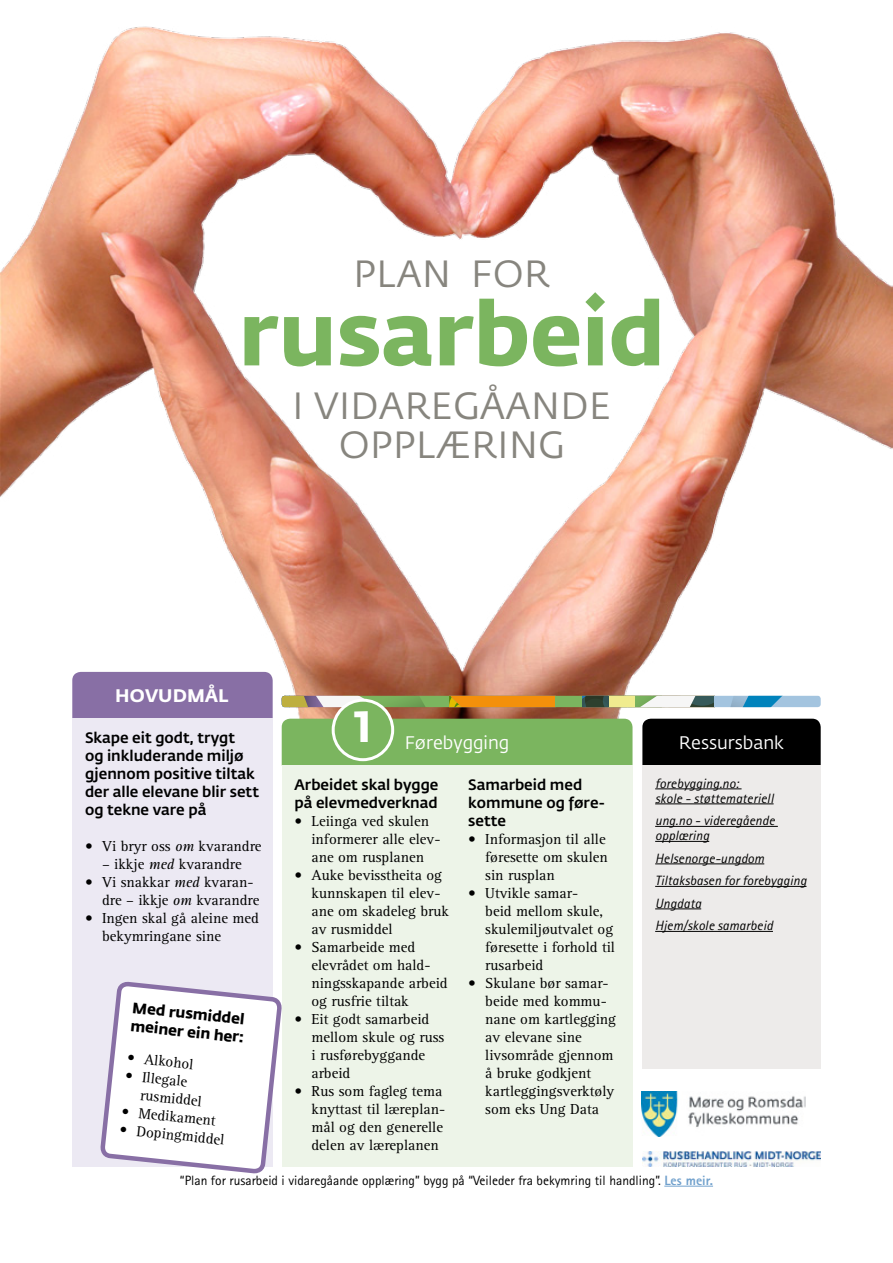
<style>
.page{position:relative;width:893px;height:1263px;background:#fff}
.page>*{position:absolute;margin:0;border:0;box-sizing:border-box;transform-origin:0 0}
.t1{font:700 88.5px "Fedra Sans Std";color:#7bb55f}
.t2{font:700 43.5px "Fedra Sans Std";color:#fff}
.t3{font:37.5px "Fedra Sans Std";letter-spacing:.01em;color:#87857e}
.t4{font:18px "Fedra Sans Std";color:#fff}
.t5{font:700 18px "Fedra Sans Std";letter-spacing:.01em;color:#fff}
.t6{font:15px/18px "Rotis Serif Std";color:#000}
.t7{font:500 15px/18px "Fedra Sans Std";color:#000}
.t8{font:700 15px/18px "Fedra Sans Std";color:#000}
.t9{font:italic 13.5px/15px "Rotis Sans Serif Std";letter-spacing:.01em;color:#000}
.t10{font:13.5px "Rotis Sans Serif Std";color:#000}
.s1{font-style:italic}
.s2{font-weight:800;color:#71a1cd}
</style>
<div class="page">
<img style="left:0;top:26px;width:893px;height:709px">
<div style="left:72px;top:672px;width:201px;height:47px;background:#886fa5"></div>
<div style="left:282px;top:719px;width:350px;height:46px;background:#7bb55f"></div>
<div style="left:642px;top:719px;width:179px;height:46px;background:#000"></div>
<div style="left:72px;top:719px;width:201px;height:448px;background:#ece9f3"></div>
<div style="left:282px;top:765px;width:350px;height:402px;background:#edf4e8"></div>
<div style="left:642px;top:765px;width:179px;height:304px;background:#edebea"></div>
<hr style="left:655px;top:788px;width:87px;height:1px;background:#000">
<hr style="left:655px;top:803px;width:119px;height:1px;background:#000">
<hr style="left:655px;top:826px;width:123px;height:1px;background:#000">
<hr style="left:655px;top:841px;width:54px;height:1px;background:#000">
<hr style="left:655px;top:863px;width:109px;height:1px;background:#000">
<hr style="left:655px;top:886px;width:151px;height:1px;background:#000">
<hr style="left:655px;top:908px;width:46px;height:1px;background:#000">
<hr style="left:655px;top:931px;width:118px;height:1px;background:#000">
<svg style="left:100px;top:981px;width:182px;height:193px"></svg>
<svg style="left:282px;top:696px;width:539px;height:11px;background:#a4ab7b"></svg>
<img style="left:642px;top:1151px;width:179px;height:16px">
<img style="left:642px;top:1091px;width:163px;height:46px">
<div style="left:333px;top:700px;width:60px;height:60px;background:#7bb55f;border-radius:50%"></div>
<div style="left:332px;top:699px;width:62px;height:62px;border:3px solid #fff;border-radius:50%"></div>
<hr style="left:664px;top:1186px;width:49px;height:1px;background:#71a1cd">
<p class="t3" style="left:353px;top:252px;width:198px">PLAN FOR</p>
<p class="t1" style="left:239px;top:277px;width:428px">rusarbeid</p>
<p class="t3" style="left:293px;top:384px;width:320px">I VIDAREGÅANDE</p>
<p class="t3" style="left:339px;top:423px;width:228px">OPPLÆRING</p>
<p class="t5" style="left:115px;top:684px;width:115px">HOVUDMÅL</p>
<p class="t7" style="left:85px;top:729px;width:176px">Skape eit godt, trygt<br>og inkluderande miljø gjennom positive tiltak der alle elevane blir sett og tekne vare på</p>
<p class="t6" style="left:85px;top:838px;width:178px">• Vi bryr oss <span class="s1">om</span> kvarandre</p>
<p class="t6" style="left:102px;top:856px;width:141px">– ikkje <span class="s1">med</span> kvarandre</p>
<p class="t6" style="left:102px;top:874px;width:159px;text-indent:-17px">• Vi snakkar <span class="s1">med</span> kvaran&shy;dre – ikkje <span class="s1">om</span> kvarandre</p>
<p class="t6" style="left:102px;top:910px;width:158px;text-indent:-17px">• Ingen skal gå aleine med bekymringane sine</p>
<p class="t8" style="left:133px;top:998px;width:116px;rotate:6deg">Med rusmiddel meiner ein her:</p>
<p class="t6" style="left:128px;top:1049px;width:68px;rotate:6deg">• Alkohol</p>
<p class="t6" style="left:143px;top:1068px;width:63px;text-indent:-17px;rotate:6deg">• Illegale rusmiddel</p>
<p class="t6" style="left:123px;top:1102px;width:96px;rotate:6deg">• Medikament</p>
<p class="t6" style="left:121px;top:1120px;width:107px;rotate:6deg">• Dopingmiddel</p>
<p class="t2" style="left:355px;top:698px;width:18px">1</p>
<p class="t4" style="left:405px;top:732px;width:106px">Førebygging</p>
<p class="t4" style="left:679px;top:732px;width:107px">Ressursbank</p>
<p class="t7" style="left:294px;top:776px;width:146px">Arbeidet skal bygge på elevmedverknad</p>
<p class="t6" style="left:311px;top:812px;width:131px;text-indent:-17px">• Leiinga ved skulen informerer alle elev&shy;ane om rusplanen</p>
<p class="t6" style="left:311px;top:866px;width:139px;text-indent:-17px">• Auke bevisstheita og kunnskapen til elev&shy;ane om skadeleg bruk av rusmiddel</p>
<p class="t6" style="left:311px;top:938px;width:138px;text-indent:-17px">• Samarbeide med elevrådet om hald&shy;ningsskapande arbeid og rusfrie tiltak</p>
<p class="t6" style="left:311px;top:1010px;width:134px;text-indent:-17px">• Eit godt samarbeid mellom skule og russ i rusførebyggande arbeid</p>
<p class="t6" style="left:311px;top:1082px;width:135px;text-indent:-17px">• Rus som fagleg tema knyttast til læreplan&shy;mål og den generelle delen av læreplanen</p>
<p class="t7" style="left:468px;top:776px;width:139px">Samarbeid med kommune og føre&shy;sette</p>
<p class="t6" style="left:485px;top:830px;width:124px;text-indent:-17px">• Informasjon til alle føresette om skulen sin rusplan</p>
<p class="t6" style="left:485px;top:884px;width:131px;text-indent:-17px">• Utvikle samar-<br>beid mellom skule, skulemiljøutvalet og føresette i forhold til rusarbeid</p>
<p class="t6" style="left:485px;top:974px;width:132px;text-indent:-17px">• Skulane bør samar&shy;beide med kommu&shy;nane om kartlegging av elevane sine livsområde gjennom å bruke godkjent kartleggingsverktøly som eks Ung Data</p>
<p class="t9" style="left:655px;top:775px;width:85px">forebygging.no:</p>
<p class="t9" style="left:655px;top:790px;width:120px">skole - støttemateriell</p>
<p class="t9" style="left:655px;top:813px;width:121px">ung.no - videregående opplæring</p>
<p class="t9" style="left:655px;top:850px;width:111px">Helsenorge-ungdom</p>
<p class="t9" style="left:655px;top:873px;width:153px">Tiltaksbasen for forebygging</p>
<p class="t9" style="left:655px;top:895px;width:48px">Ungdata</p>
<p class="t9" style="left:655px;top:918px;width:119px">Hjem/skole samarbeid</p>
<p class="t10" style="left:180px;top:1172px;width:535px">“Plan for rusarbeid i vidaregåande opplæring” bygg på “Veileder fra bekymring til handling”. <span class="s2">Les meir.</span></p>
</div>
